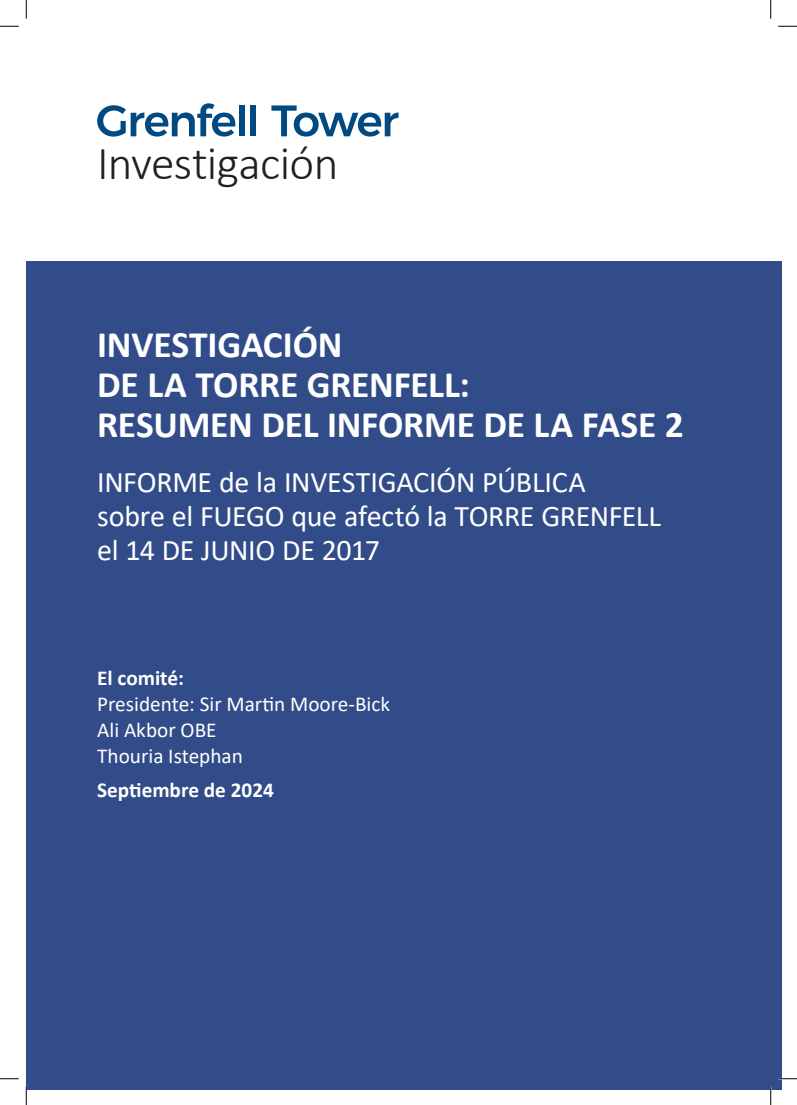
<style>
.page{position:relative;width:797px;height:1105px;background:#fff}
.page>*{position:absolute;margin:0;border:0;box-sizing:border-box;transform-origin:0 0}
.t1{font:300 47.5px "Calibri";letter-spacing:-.015em;color:#231f20}
.t2{font:700 37.5px/40px "Calibri";letter-spacing:-.005em;color:#fff}
.Subtitle{font:30px/33.8px "Calibri";letter-spacing:-.01em;color:#fff}
.Panel{font:21.25px "Calibri";color:#fff}
.Panel-2{font:700 21.25px "Calibri";color:#fff}
</style>
<div class="page">
<div style="left:26px;top:261px;width:755px;height:828px;background:#314c88"></div>
<svg style="left:97px;top:103px;width:139px;height:34px"></svg>
<div style="left:239px;top:105px;width:6px;height:31px;background:#004981"></div>
<div style="left:250px;top:105px;width:6px;height:31px;background:#004981"></div>
<svg style="left:271px;top:105px;width:127px;height:32px"></svg>
<svg style="left:0;top:25px;width:19px;height:2px"></svg>
<svg style="left:778px;top:25px;width:19px;height:2px"></svg>
<svg style="left:0;top:1078px;width:19px;height:1px"></svg>
<svg style="left:778px;top:1078px;width:19px;height:1px"></svg>
<svg style="left:25px;top:0;width:2px;height:19px"></svg>
<svg style="left:25px;top:1086px;width:2px;height:19px"></svg>
<svg style="left:770px;top:0;width:1px;height:19px"></svg>
<svg style="left:770px;top:1086px;width:1px;height:19px"></svg>
<p class="t1" style="left:97px;top:134px;width:243px">Investigación</p>
<h1 class="t2" style="left:97px;top:324px;width:588px">INVESTIGACIÓN<br>DE LA TORRE GRENFELL:<br>RESUMEN DEL INFORME DE LA FASE 2</h1>
<p class="Subtitle" style="left:97px;top:465px;width:565px">INFORME de la INVESTIGACIÓN PÚBLICA sobre el FUEGO que afectó la TORRE GRENFELL el 14 DE JUNIO DE 2017</p>
<p class="Panel-2" style="left:97px;top:662px;width:88px">El comité:</p>
<p class="Panel" style="left:97px;top:689px;width:294px">Presidente: Sir Martin Moore-Bick</p>
<p class="Panel" style="left:97px;top:715px;width:121px">Ali Akbor OBE</p>
<p class="Panel" style="left:97px;top:741px;width:147px">Thouria Istephan</p>
<p class="Panel-2" style="left:97px;top:775px;width:178px">Septiembre de 2024</p>
</div>
